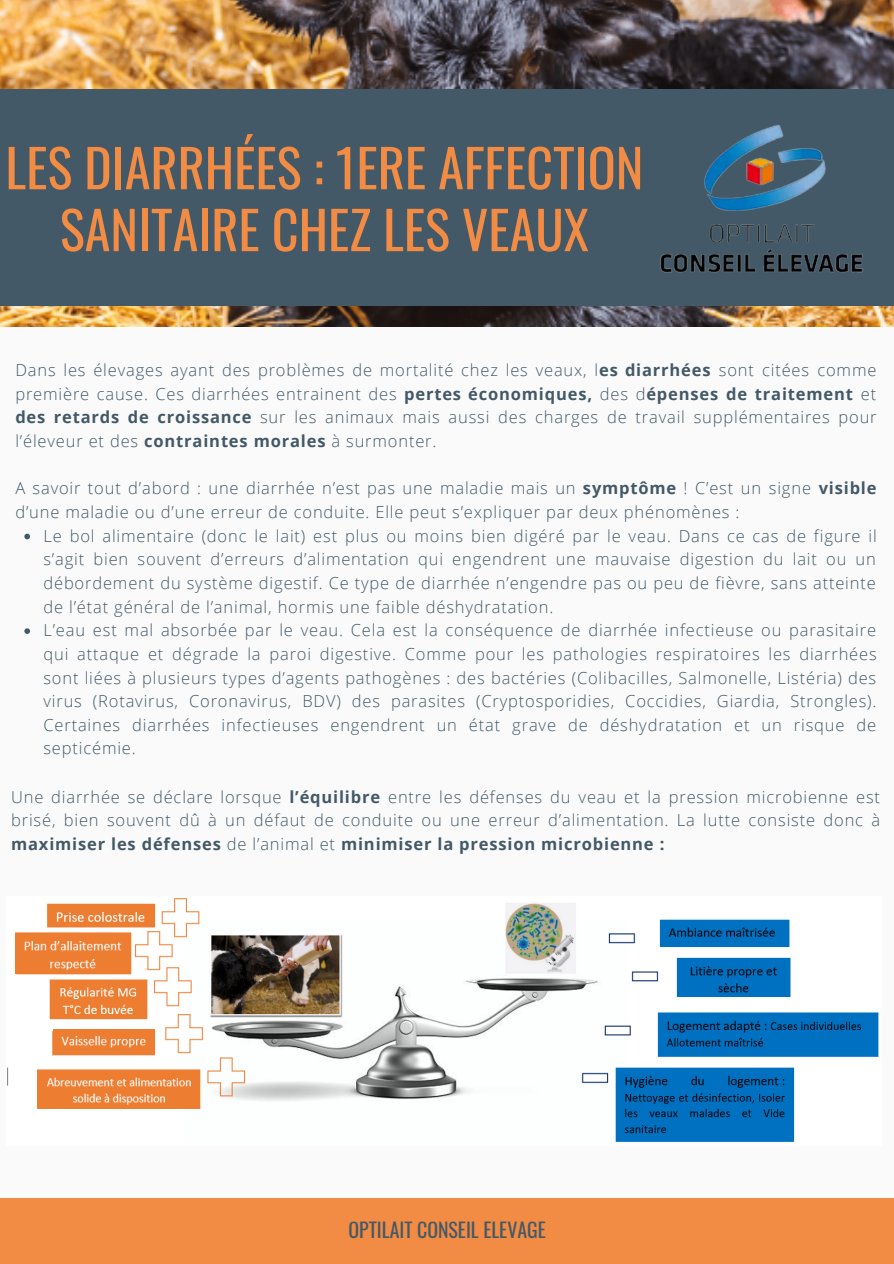
<style>
.page{position:relative;width:894px;height:1264px;background:#fff}
.page>*{position:absolute;margin:0;border:0;box-sizing:border-box;transform-origin:0 0}
.t1{font:52.2px/61.8px "Oswald";color:#f28b43;text-align:center}
.t2{font:19.8px "Oswald";color:#435967}
.t3{font:300 16.5px/23.7px "Open Sans";letter-spacing:.05em;color:#435967;text-align:justify}
.s1{font-weight:700}
</style>
<div class="page">
<div style="left:0;top:0;width:893px;height:1263px;background:#fafafa"></div>
<img style="left:0;top:0;width:893px;height:327px">
<div style="left:0;top:89px;width:893px;height:217px;background:#435967"></div>
<div style="left:0;top:1198px;width:893px;height:65px;background:#f28b43"></div>
<img style="left:660px;top:124px;width:203px;height:149px">
<svg style="left:24px;top:533px;width:6px;height:6px"></svg>
<svg style="left:24px;top:628px;width:6px;height:6px"></svg>
<img style="left:7px;top:898px;width:872px;height:244px">
<img style="left:37px;top:1068px;width:163px;height:40px">
<img style="left:15px;top:931px;width:116px;height:42px">
<img style="left:53px;top:1029px;width:102px;height:26px">
<p class="t1" style="left:5px;top:135px;width:639px">LES DIARRHÉES : 1ERE AFFECTION<br>SANITAIRE CHEZ LES VEAUX</p>
<p class="t3" style="left:15px;top:358px;width:862px">Dans les élevages ayant des problèmes de mortalité chez les veaux, l<span class="s1">es diarrhées</span> sont citées comme première cause. Ces diarrhées entrainent des <span class="s1">pertes économiques,</span> des d<span class="s1">épenses de traitement</span> et <span class="s1">des retards de croissance</span> sur les animaux mais aussi des charges de travail supplémentaires pour l’éleveur et des <span class="s1">contraintes morales</span> à surmonter.</p>
<p class="t3" style="left:15px;top:476px;width:862px">A savoir tout d’abord : une diarrhée n’est pas une maladie mais un <span class="s1">symptôme</span> ! C’est un signe <span class="s1">visible </span>d’une maladie ou d’une erreur de conduite. Elle peut s’expliquer par deux phénomènes :</p>
<p class="t3" style="left:43px;top:523px;width:834px">Le bol alimentaire (donc le lait) est plus ou moins bien digéré par le veau. Dans ce cas de figure il s’agit bien souvent d’erreurs d’alimentation qui engendrent une mauvaise digestion du lait ou un débordement du système digestif. Ce type de diarrhée n’engendre pas ou peu de fièvre, sans atteinte de l’état général de l’animal, hormis une faible déshydratation.</p>
<p class="t3" style="left:43px;top:618px;width:834px">L’eau est mal absorbée par le veau. Cela est la conséquence de diarrhée infectieuse ou parasitaire qui attaque et dégrade la paroi digestive. Comme pour les pathologies respiratoires les diarrhées sont liées à plusieurs types d’agents pathogènes : des bactéries (Colibacilles, Salmonelle, Listéria) des virus (Rotavirus, Coronavirus, BDV) des parasites (Cryptosporidies, Coccidies, Giardia, Strongles).<br>Certaines diarrhées infectieuses engendrent un état grave de déshydratation et un risque de septicémie.</p>
<p class="t3" style="left:11px;top:784px;width:870px">Une diarrhée se déclare lorsque <span class="s1">l’équilibre</span> entre les défenses du veau et la pression microbienne est brisé, bien souvent dû à un défaut de conduite ou une erreur d’alimentation. La lutte consiste donc à <span class="s1">maximiser les défenses</span> de l’animal et <span class="s1">minimiser la pression microbienne :</span></p>
<p class="t2" style="left:348px;top:1214px;width:199px">OPTILAIT CONSEIL ELEVAGE</p>
</div>
